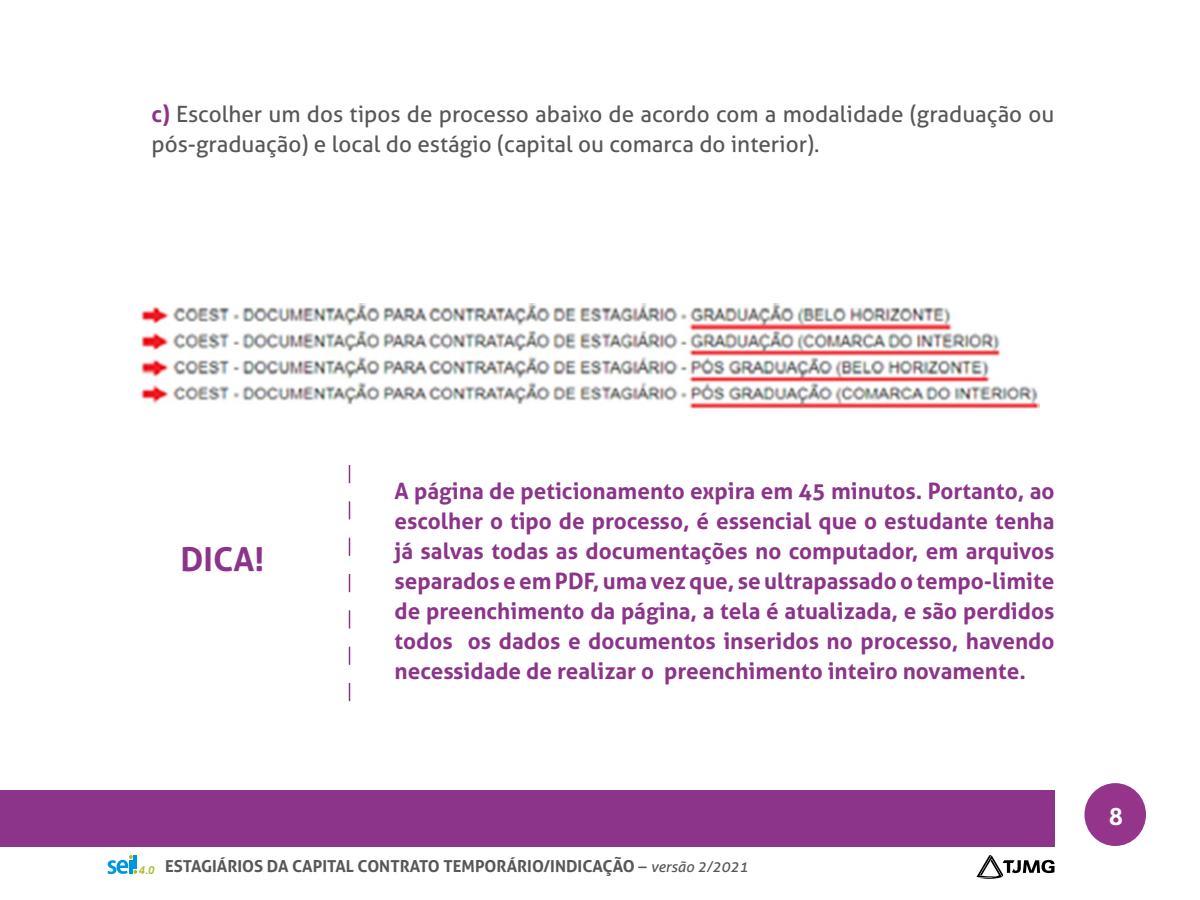
<style>
.page{position:relative;width:1200px;height:900px;background:#fff}
.page>*{position:absolute;margin:0;border:0;box-sizing:border-box;transform-origin:0 0}
.t1{font:700 33px "Aller";color:#8c348a}
.t2{font:700 24px "Aller";color:#fff}
.t3{font:700 22.5px/30px "Aller";color:#8c348a;text-align:justify}
.t4{font:22.5px/30px "Aller";color:#575756}
.t5{font:700 16.5px "Aller";color:#575756}
.s1{font-weight:700;color:#8c348a}
.s2{font-weight:400}
.s3{font-weight:400;font-style:italic;font-size:15px}
</style>
<div class="page">
<div style="left:1084px;top:783px;width:62px;height:63px;background:#94348a;border-radius:50%"></div>
<svg style="left:976px;top:855px;width:79px;height:24px"></svg>
<svg style="left:107px;top:855px;width:30px;height:19px"></svg>
<div style="left:0;top:790px;width:1054px;height:57px;background:#8c348a"></div>
<img style="left:141px;top:303px;width:899px;height:106px">
<svg style="left:349px;top:465px;width:1px;height:236px"></svg>
<p class="t4" style="left:152px;top:99px;width:904px"><span class="s1">c)</span> Escolher um dos tipos de processo abaixo de acordo com a modalidade (graduação ou pós-graduação) e local do estágio (capital ou comarca do interior).</p>
<h1 class="t1" style="left:180px;top:539px;width:85px">DICA!</h1>
<p class="t3" style="left:394px;top:476px;width:662px">A página de peticionamento expira em 45 minutos. Portanto, ao escolher o tipo de processo, é essencial que o estudante tenha já salvas todas as documentações no computador, em arquivos separados e em PDF, uma vez que, se ultrapassado o tempo-limite de preenchimento da página, a tela é atualizada, e são perdidos todos os dados e documentos inseridos no processo, havendo necessidade de realizar o preenchimento inteiro novamente.</p>
<p class="t5" style="left:139px;top:856px;width:611px"><sub>4.0</sub> ESTAGIÁRIOS DA CAPITAL CONTRATO TEMPORÁRIO/INDICAÇÃO <span class="s2">–</span> <span class="s3">versão 2/2021</span></p>
<p class="t2" style="left:1109px;top:801px;width:16px">8</p>
</div>
